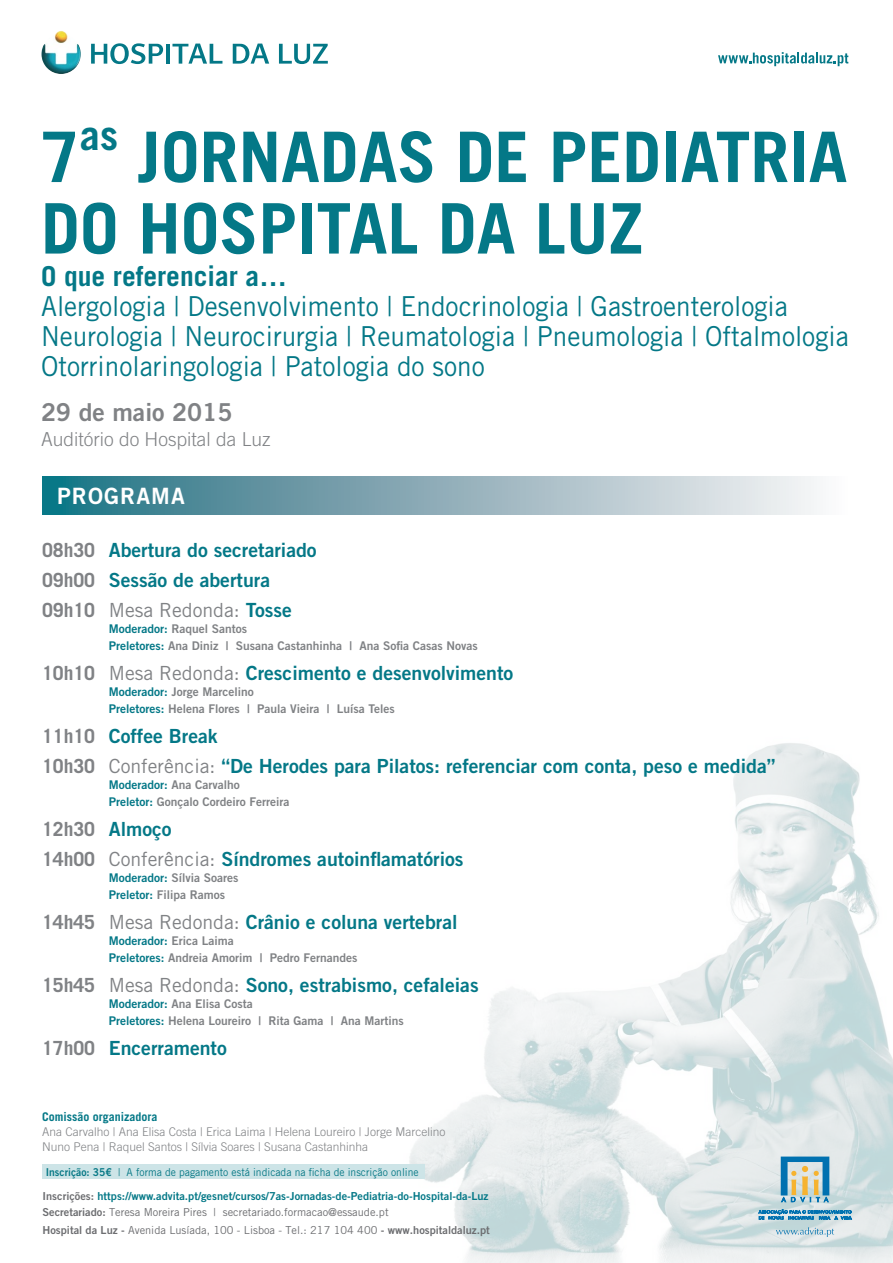
<style>
.page{position:relative;width:893px;height:1263px;background:#fff}
.page>*{position:absolute;margin:0;border:0;box-sizing:border-box;transform-origin:0 0}
.t1{font:700 69.75px/71.6px "Trade Gothic LT Std";color:#047887}
.t2{font:700 40.65px "Trade Gothic LT Std";color:#047887}
.t3{font:27.45px/29.8px "Trade Gothic LT Std";color:#047887;scale:.95 1}
.t4{font:700 27.45px "Trade Gothic LT Std";color:#047887}
.t5{font:24.75px "Trade Gothic LT Std Bd 2";color:#808285}
.t6{font:22.5px "Trade Gothic LT Std Bd 2";letter-spacing:.05em;color:#fff}
.t7{font:19.5px/30px "Trade Gothic LT Std Bd 2";color:#047887}
.t8{font:19.5px "Trade Gothic LT Std";color:#808285}
.t9{font:300 19.2px "Trade Gothic LT Std";color:#808285}
.t10{font:12px/16.5px "Trade Gothic LT Std Bd 2";color:#808285}
.t11{font:300 12px/15px "Trade Gothic LT Std";color:#808285}
.t12{font:700 12px "Trade Gothic LT Std";color:#047887}
.t13{font:10.95px/17.7px "Trade Gothic LT Std";color:#6d6e71}
.t14{font:10.95px "Trade Gothic LT Std Bd 2";color:#047887}
.t15{font:10.8px "Trade Gothic LT Std";color:#087986;scale:.95 1}
.s1{font-family:"Trade Gothic LT Std";font-weight:700;color:#808285}
.s2{font-weight:700}
.s3{font-family:"Trade Gothic LT Std Bd 2";color:#047887}
.s4{color:#047887}
.s5{font-family:"Trade Gothic LT Std";color:#808285}
.s6{font-family:"Trade Gothic LT Std Bd 2"}
.s7{color:#6d6e71}
</style>
<div class="page">
<img style="left:409px;top:743px;width:484px;height:520px">
<svg style="left:718px;top:52px;width:130px;height:14px"></svg>
<svg style="left:91px;top:43px;width:72px;height:21px"></svg>
<hr style="left:166px;top:44px;width:4px;height:20px;background:#047887">
<svg style="left:172px;top:44px;width:50px;height:20px"></svg>
<svg style="left:233px;top:44px;width:36px;height:20px"></svg>
<svg style="left:279px;top:44px;width:49px;height:20px"></svg>
<img style="left:41px;top:31px;width:40px;height:43px">
<svg style="left:776px;top:1227px;width:58px;height:10px"></svg>
<svg style="left:781px;top:1156px;width:48px;height:46px;background:#8eb2b7"></svg>
<svg style="left:758px;top:1209px;width:94px;height:11px"></svg>
<svg style="left:43px;top:477px;width:774px;height:38px;background:#8aafb9"></svg>
<div style="left:43px;top:1164px;width:382px;height:15px;background:#cde4e7"></div>
<h1 class="t1" style="left:41px;top:120px;width:40px">7</h1>
<h2 class="t2" style="left:80px;top:110px;width:40px">as</h2>
<h1 class="t1" style="left:41px;top:120px;width:808px;text-indent:97px">JORNADAS DE PEDIATRIA<br>DO HOSPITAL DA LUZ</h1>
<h3 class="t4" style="left:41px;top:259px;width:247px">O que referenciar a…</h3>
<h3 class="t3" style="left:41px;top:291px;width:852px">Alergologia | Desenvolvimento | Endocrinologia | Gastroenterologia<br>Neurologia | Neurocirurgia | Reumatologia | Pneumologia | Oftalmologia<br>Otorrinolaringologia | Patologia do sono</h3>
<h3 class="t5" style="left:41px;top:397px;width:193px">29 de maio 2015</h3>
<h3 class="t9" style="left:41px;top:428px;width:231px">Auditório do Hospital da Luz</h3>
<h3 class="t6" style="left:57px;top:482px;width:129px">PROGRAMA</h3>
<h3 class="t7" style="left:42px;top:535px;width:276px"><span class="s1">08h30</span> Abertura do secretariado<br><span class="s1">09h00</span> Sessão de abertura</h3>
<h3 class="t8" style="left:42px;top:598px;width:251px"><span class="s2">09h10</span> Mesa Redonda: <span class="s3">Tosse</span></h3>
<p class="t10" style="left:109px;top:621px;width:370px"><span class="s4">Moderador:</span> Raquel Santos<br><span class="s4">Preletores:</span> Ana Diniz | Susana Castanhinha | Ana Sofia Casas Novas</p>
<h3 class="t7" style="left:42px;top:658px;width:473px"><span class="s1">10h10</span> <span class="s5">Mesa Redonda:</span> Crescimento e desenvolvimento</h3>
<p class="t10" style="left:109px;top:684px;width:288px"><span class="s4">Moderador:</span> Jorge Marcelino<br><span class="s4">Preletores:</span> Helena Flores | Paula Vieira | Luísa Teles</p>
<h3 class="t7" style="left:42px;top:721px;width:735px"><span class="s1">11h10</span> Coffee Break<br><span class="s1">10h30</span> <span class="s5">Conferência:</span> “De Herodes para Pilatos: referenciar com conta, peso e medida”</h3>
<p class="t10" style="left:109px;top:777px;width:182px"><span class="s4">Moderador:</span> Ana Carvalho<br><span class="s4">Preletor:</span> Gonçalo Cordeiro Ferreira</p>
<h3 class="t7" style="left:42px;top:814px;width:423px"><span class="s1">12h30</span> Almoço<br><span class="s1">14h00</span> <span class="s5">Conferência:</span> Síndromes autoinflamatórios</h3>
<p class="t10" style="left:109px;top:870px;width:131px"><span class="s4">Moderador:</span> Sílvia Soares<br><span class="s4">Preletor:</span> Filipa Ramos</p>
<h3 class="t7" style="left:42px;top:907px;width:417px"><span class="s1">14h45</span> <span class="s5">Mesa Redonda:</span> Crânio e coluna vertebral</h3>
<p class="t10" style="left:109px;top:933px;width:250px"><span class="s4">Moderador:</span> Erica Laima<br><span class="s4">Preletores:</span> Andreia Amorim | Pedro Fernandes</p>
<h3 class="t7" style="left:42px;top:970px;width:438px"><span class="s1">15h45</span> <span class="s5">Mesa Redonda:</span> Sono, estrabismo, cefaleias</h3>
<p class="t10" style="left:109px;top:996px;width:296px"><span class="s4">Moderador:</span> Ana Elisa Costa<br><span class="s4">Preletores:</span> Helena Loureiro | Rita Gama | Ana Martins</p>
<h3 class="t7" style="left:42px;top:1033px;width:186px"><span class="s1">17h00</span> Encerramento</h3>
<p class="t12" style="left:42px;top:1110px;width:117px">Comissão organizadora</p>
<p class="t11" style="left:42px;top:1124px;width:405px">Ana Carvalho | Ana Elisa Costa | Erica Laima | Helena Loureiro | Jorge Marcelino<br>Nuno Pena | Raquel Santos | Sílvia Soares | Susana Castanhinha</p>
<p class="t15" style="left:46px;top:1165px;width:394px"><span class="s6">Inscrição: 35€</span> | A forma de pagamento está indicada na ficha de inscrição online</p>
<p class="t14" style="left:43px;top:1189px;width:447px"><span class="s7">Inscrições:</span> https://www.advita.pt/gesnet/cursos/7as-Jornadas-de-Pediatria-do-Hospital-da-Luz</p>
<p class="t13" style="left:43px;top:1203px;width:449px"><span class="s6">Secretariado:</span> Teresa Moreira Pires | secretariado.formacao@essaude.pt<br><span class="s6">Hospital da Luz -</span> Avenida Lusíada, 100 - Lisboa - Tel.: 217 104 400 <span class="s6">- www.hospitaldaluz.pt</span></p>
</div>
